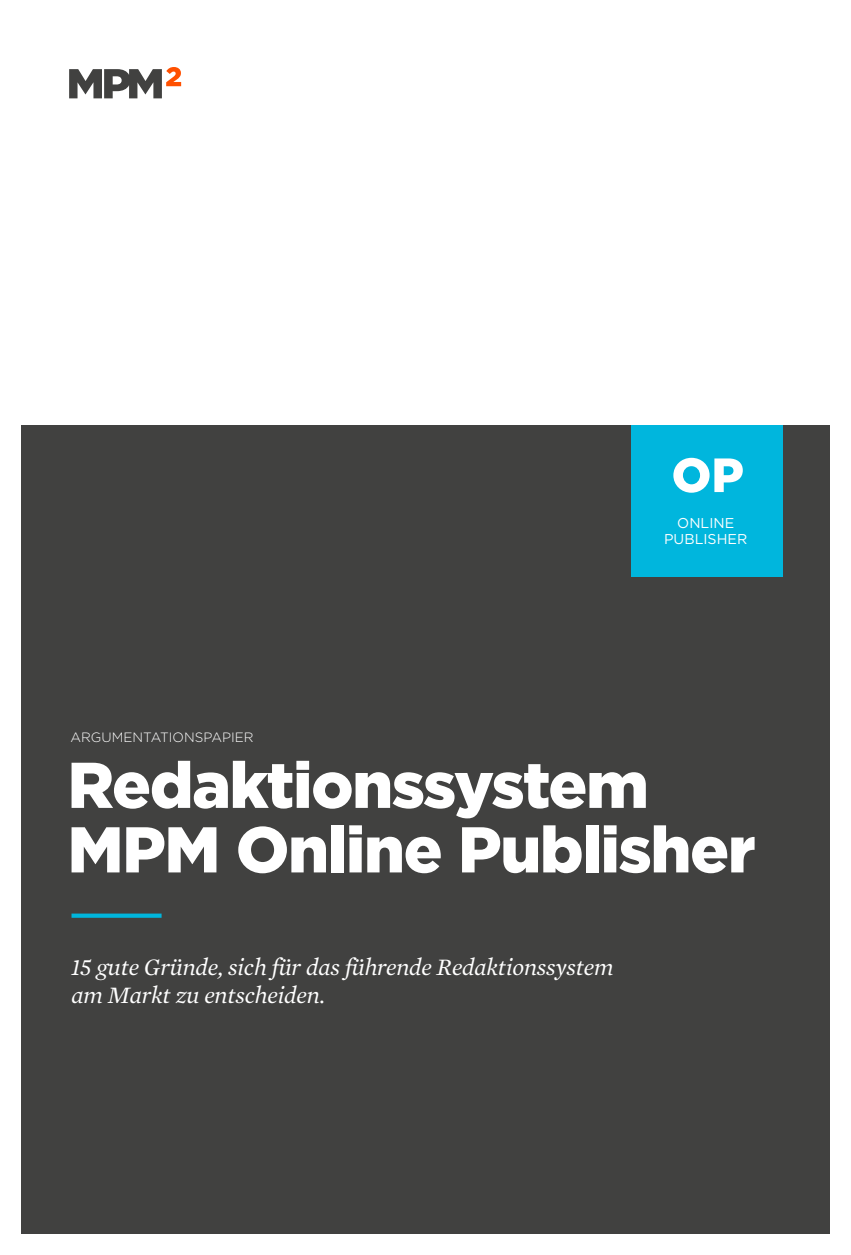
<style>
.page{position:relative;width:851px;height:1255px;background:#fff}
.page>*{position:absolute;margin:0;border:0;box-sizing:border-box;transform-origin:0 0}
.t1{font:900 64.5px/64.5px "Gotham";letter-spacing:-.02em;color:#fff}
.t2{font:italic 24px/28.5px "Mercury Text G1";letter-spacing:-.01em;color:#fff}
.t3{font:14.25px/16.6px "Gotham";color:#fff;text-align:center}
.t4{font:300 13.5px "Gotham";color:#fff}
</style>
<div class="page">
<svg style="left:69px;top:67px;width:112px;height:31px"></svg>
<div style="left:21px;top:425px;width:808px;height:808px;background:#414140"></div>
<div style="left:630px;top:425px;width:152px;height:151px;background:#00b6dd"></div>
<svg style="left:673px;top:458px;width:69px;height:34px"></svg>
<svg style="left:71px;top:913px;width:90px;height:4px"></svg>
<p class="t4" style="left:70px;top:728px;width:185px">ARGUMENTATIONSPAPIER</p>
<p class="t3" style="left:664px;top:514px;width:85px">ONLINE<br>PUBLISHER</p>
<h1 class="t1" style="left:68px;top:752px;width:689px">Redaktionssystem<br>MPM Online Publisher</h1>
<p class="t2" style="left:71px;top:951px;width:543px">15 gute Gründe, sich für das führende Redaktionssystem am Markt zu entscheiden.</p>
</div>
